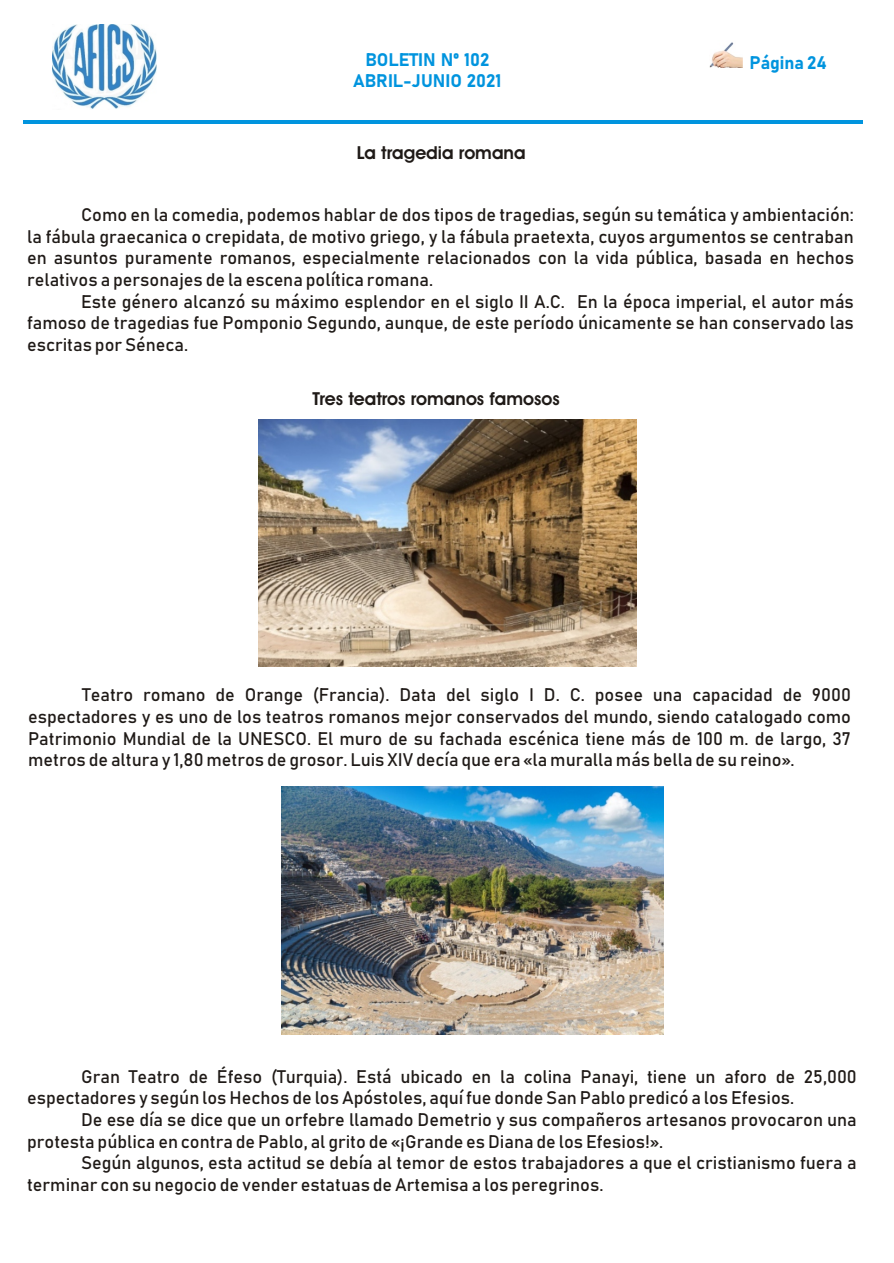
<style>
.page{position:relative;width:894px;height:1263px;background:#fff}
.page>*{position:absolute;margin:0;border:0;box-sizing:border-box;transform-origin:0 0}
.t1{font:18px/21.6px "Bahnschrift";color:#1f1a17;text-align:justify}
.t2{font:700 18px "Avant Garde Bk BT";color:#1f1a17}
.t3{font:700 18px "Bahnschrift";color:#0094de}
</style>
<div class="page">
<hr style="left:23px;top:120px;width:840px;height:4px;background:#0094de">
<img style="left:709px;top:42px;width:33px;height:25px">
<img style="left:53px;top:24px;width:103px;height:85px">
<img style="left:258px;top:420px;width:379px;height:246px">
<img style="left:282px;top:786px;width:382px;height:249px">
<p class="t3" style="left:365px;top:51px;width:126px">BOLETIN Nº 102</p>
<p class="t3" style="left:749px;top:55px;width:79px">Página 24</p>
<p class="t3" style="left:353px;top:73px;width:150px">ABRIL-JUNIO 02 21</p>
<p class="t2" style="left:357px;top:146px;width:170px">La tragedia romana</p>
<p class="t1" style="left:27px;top:205px;width:828px;text-indent:54px">Como en la comedia, podemos hablar de dos tipos de tragedias, según su temática y ambientación: la fábula graecanica o crepidata, de motivo griego, y la fábula praetexta, cuyos argumentos se centraban en asuntos puramente romanos, especialmente relacionados con la vida pública, basada en hechos relativos a personajes de la escena política romana.</p>
<p class="t1" style="left:27px;top:292px;width:828px;text-indent:54px">Este género alcanzó su máximo esplendor en el siglo II A.C. En la época imperial, el autor más famoso de tragedias fue Pomponio Segundo, aunque, de este período únicamente se han conservado las escritas por Séneca.</p>
<p class="t2" style="left:312px;top:391px;width:249px">Tres teatros romanos famosos</p>
<p class="t1" style="left:28px;top:685px;width:824px;text-indent:54px">Teatro romano de Orange (Francia). Data del siglo I D. C. posee una capacidad de 9000 espectadores y es uno de los teatros romanos mejor conservados del mundo, siendo catalogado como Patrimonio Mundial de la UNESCO. El muro de su fachada escénica tiene más de 100 m. de largo, 37 metros de altura y 1,80 metros de grosor. Luis XIV decía que era «la muralla más bella de su reino».</p>
<p class="t1" style="left:27px;top:1067px;width:831px;text-indent:54px">Gran Teatro de Éfeso (Turquia). Está ubicado en la colina Panayi, tiene un aforo de 25,000 espectadores y según los Hechos de los Apóstoles, aquí fue donde San Pablo predicó a los Efesios.</p>
<p class="t1" style="left:27px;top:1110px;width:831px;text-indent:54px">De ese día se dice que un orfebre llamado Demetrio y sus compañeros artesanos provocaron una protesta pública en contra de Pablo, al grito de «¡Grande es Diana de los Efesios!».</p>
<p class="t1" style="left:27px;top:1153px;width:831px;text-indent:54px">Según algunos, esta actitud se debía al temor de estos trabajadores a que el cristianismo fuera a terminar con su negocio de vender estatuas de Artemisa a los peregrinos.</p>
</div>
